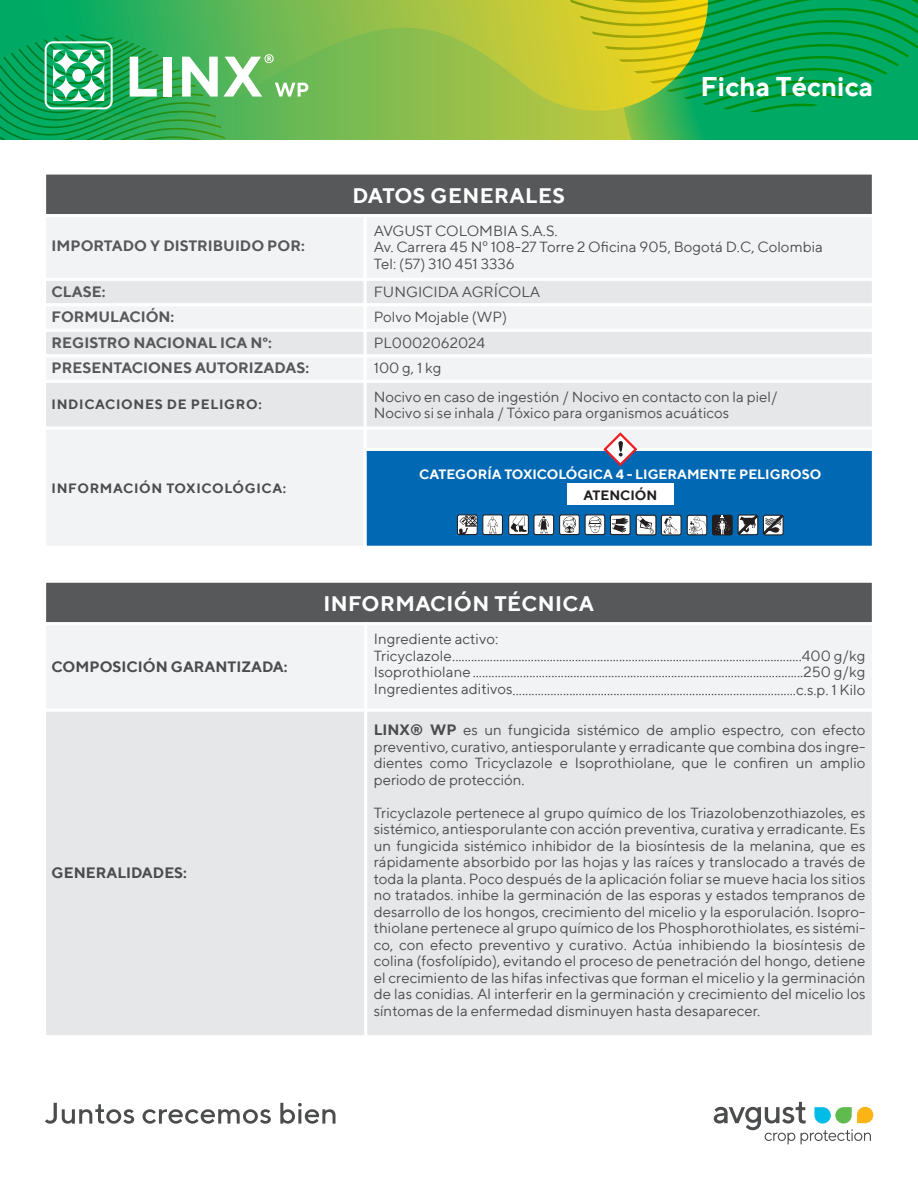
<style>
.page{position:relative;width:918px;height:1188px;background:#fff}
.page>*{position:absolute;margin:0;border:0;box-sizing:border-box;transform-origin:0 0}
.t1{font:700 27px "TT Norms";color:#fff}
.t2{font:700 21px "TT Norms";letter-spacing:.02em;color:#fff}
.t3{font:15px/16.5px "TT Norms";color:#4b4c4d}
.t4{font:700 15px "TT Norms";color:#57585a}
.t5{font:700 15px "TT Norms";color:#4b4c4d}
.t6{font:700 13.5px "TT Norms";letter-spacing:.05em;color:#4b4c4d}
.t7{font:700 13.5px "TT Norms";color:#fff}
.t8{font:700 13.5px "TT Norms";color:#231f20}
.s1{font-weight:700}
</style>
<div class="page">
<svg style="left:0;top:123px;width:622px;height:16px;background:#62b54d"></svg>
<svg style="left:622px;top:0;width:296px;height:139px;background:#03a657"></svg>
<svg style="left:0;top:0;width:708px;height:123px;background:#84bd45"></svg>
<div style="left:46px;top:174px;width:826px;height:40px;background:#57585a"></div>
<div style="left:43px;top:214px;width:324px;height:67px;background:#f2f3f4;border:3px solid #fff"></div>
<div style="left:364px;top:214px;width:511px;height:67px;background:#f2f3f4;border:3px solid #fff"></div>
<div style="left:43px;top:278px;width:324px;height:28px;background:#e6e7e9;border:3px solid #fff"></div>
<div style="left:364px;top:278px;width:511px;height:28px;background:#e6e7e9;border:3px solid #fff"></div>
<div style="left:43px;top:303px;width:324px;height:29px;background:#f2f3f4;border:3px solid #fff"></div>
<div style="left:364px;top:303px;width:511px;height:29px;background:#f2f3f4;border:3px solid #fff"></div>
<div style="left:43px;top:329px;width:324px;height:28px;background:#e6e7e9;border:3px solid #fff"></div>
<div style="left:364px;top:329px;width:511px;height:28px;background:#e6e7e9;border:3px solid #fff"></div>
<div style="left:43px;top:354px;width:324px;height:29px;background:#f2f3f4;border:3px solid #fff"></div>
<div style="left:364px;top:354px;width:511px;height:29px;background:#f2f3f4;border:3px solid #fff"></div>
<div style="left:46px;top:582px;width:826px;height:40px;background:#57585a"></div>
<div style="left:43px;top:622px;width:324px;height:90px;background:#f2f3f4;border:3px solid #fff"></div>
<div style="left:364px;top:622px;width:511px;height:90px;background:#f2f3f4;border:3px solid #fff"></div>
<div style="left:43px;top:709px;width:324px;height:329px;background:#e6e7e9;border:3px solid #fff"></div>
<div style="left:364px;top:709px;width:511px;height:329px;background:#e6e7e9;border:3px solid #fff"></div>
<svg style="left:714px;top:1102px;width:159px;height:42px"></svg>
<svg style="left:45px;top:1103px;width:89px;height:21px"></svg>
<svg style="left:143px;top:1109px;width:128px;height:15px"></svg>
<svg style="left:280px;top:1103px;width:56px;height:21px"></svg>
<div style="left:43px;top:380px;width:324px;height:50px;background:#e6e7e9;border:3px solid #fff"></div>
<div style="left:364px;top:380px;width:511px;height:50px;background:#e6e7e9;border:3px solid #fff"></div>
<div style="left:43px;top:427px;width:324px;height:122px;background:#f2f3f4;border:3px solid #fff"></div>
<div style="left:364px;top:427px;width:511px;height:122px;background:#f2f3f4;border:3px solid #fff"></div>
<div style="left:364px;top:448px;width:511px;height:101px;background:#0168b3;border:3px solid #fff"></div>
<svg style="left:603px;top:432px;width:34px;height:34px"></svg>
<div style="left:567px;top:484px;width:107px;height:21px;background:#fff"></div>
<svg style="left:661px;top:515px;width:21px;height:20px"></svg>
<svg style="left:457px;top:514px;width:174px;height:21px"></svg>
<div style="left:687px;top:515px;width:20px;height:20px;border:1px solid #231f20;border-radius:2px"></div>
<svg style="left:689px;top:515px;width:95px;height:20px;background:#707f8c"></svg>
<div style="left:636px;top:515px;width:20px;height:20px;background:#fff;border-radius:2px"></div>
<div style="left:636px;top:515px;width:21px;height:20px;border:1px solid #231f20;border-radius:2px"></div>
<svg style="left:638px;top:517px;width:16px;height:17px"></svg>
<svg style="left:3px;top:35px;width:163px;height:74px;background:#36b371"></svg>
<div style="left:163px;top:57px;width:9px;height:40px;background:#fff"></div>
<svg style="left:182px;top:54px;width:126px;height:43px"></svg>
<h2 class="t2" style="left:352px;top:182px;width:214px">DATOS GENERALES</h2>
<h1 class="t1" style="left:701px;top:70px;width:174px">Ficha Técnica</h1>
<p class="t3" style="left:374px;top:222px;width:451px">AVGUST COLOMBIA S.A.S.<br>Av. Carrera 45 Nº 108-27 Torre 2 Oficina 905, Bogotá D.C, Colombia<br>Tel: (57) 310 451 3336</p>
<p class="t4" style="left:52px;top:237px;width:255px">IMPORTADO Y DISTRIBUIDO POR:</p>
<p class="t4" style="left:52px;top:282px;width:55px">CLASE:</p>
<p class="t3" style="left:374px;top:283px;width:168px">FUNGICIDA AGRÍCOLA</p>
<p class="t4" style="left:52px;top:308px;width:124px">FORMULACIÓN:</p>
<p class="t3" style="left:374px;top:309px;width:135px">Polvo Mojable (WP)</p>
<p class="t4" style="left:52px;top:333px;width:222px">REGISTRO NACIONAL ICA N°:</p>
<p class="t3" style="left:374px;top:334px;width:113px">PL0002062024</p>
<p class="t4" style="left:52px;top:359px;width:259px">PRESENTACIONES AUTORIZADAS:</p>
<p class="t3" style="left:374px;top:360px;width:69px">100 g, 1 kg</p>
<p class="t6" style="left:52px;top:396px;width:212px">INDICACIONES DE PELIGRO:</p>
<p class="t3" style="left:374px;top:388px;width:405px">Nocivo en caso de ingestión / Nocivo en contacto con la piel/<br>Nocivo si se inhala / Tóxico para organismos acuáticos</p>
<p class="t6" style="left:52px;top:479px;width:236px">INFORMACIÓN TOXICOLÓGICA:</p>
<p class="t5" style="left:52px;top:658px;width:238px">COMPOSICIÓN GARANTIZADA:</p>
<p class="t5" style="left:52px;top:863px;width:137px">GENERALIDADES:</p>
<p class="t7" style="left:419px;top:466px;width:404px">CATEGORÍA TOXICOLÓGICA 4 - LIGERAMENTE PELIGROSO</p>
<p class="t8" style="left:583px;top:487px;width:75px">ATENCIÓN</p>
<h2 class="t2" style="left:323px;top:590px;width:272px">INFORMACIÓN TÉCNICA</h2>
<p class="t3" style="left:374px;top:630px;width:493px">Ingrediente activo:<br>Tricyclazole...............................................................................................................400 g/kg Isoprothiolane.........................................................................................................250 g/kg Ingredientes aditivos..........................................................................................c.s.p. 1 Kilo</p>
<p class="t3" style="left:374px;top:722px;width:493px;text-align:justify"><span class="s1">LINX® WP</span> es un fungicida sistémico de amplio espectro, con efecto preventivo, curativo, antiesporulante y erradicante que combina dos ingre&shy;dientes como Tricyclazole e Isoprothiolane, que le confiren un amplio periodo de protección.</p>
<p class="t3" style="left:374px;top:804px;width:493px;text-align:justify">Tricyclazole pertenece al grupo químico de los Triazolobenzothiazoles, es sistémico, antiesporulante con acción preventiva, curativa y erradicante. Es un fungicida sistémico inhibidor de la biosíntesis de la melanina, que es rápidamente absorbido por las hojas y las raíces y translocado a través de toda la planta. Poco después de la aplicación foliar se mueve hacia los sitios no tratados. inhibe la germinación de las esporas y estados tempranos de desarrollo de los hongos, crecimiento del micelio y la esporulación. Isopro&shy;thiolane pertenece al grupo químico de los Phosphorothiolates, es sistémi&shy;co, con efecto preventivo y curativo. Actúa inhibiendo la biosíntesis de colina (fosfolípido), evitando el proceso de penetración del hongo, detiene el crecimiento de las hifas infectivas que forman el micelio y la germinación de las conidias. Al interferir en la germinación y crecimiento del micelio los síntomas de la enfermedad disminuyen hasta desaparecer.</p>
</div>
